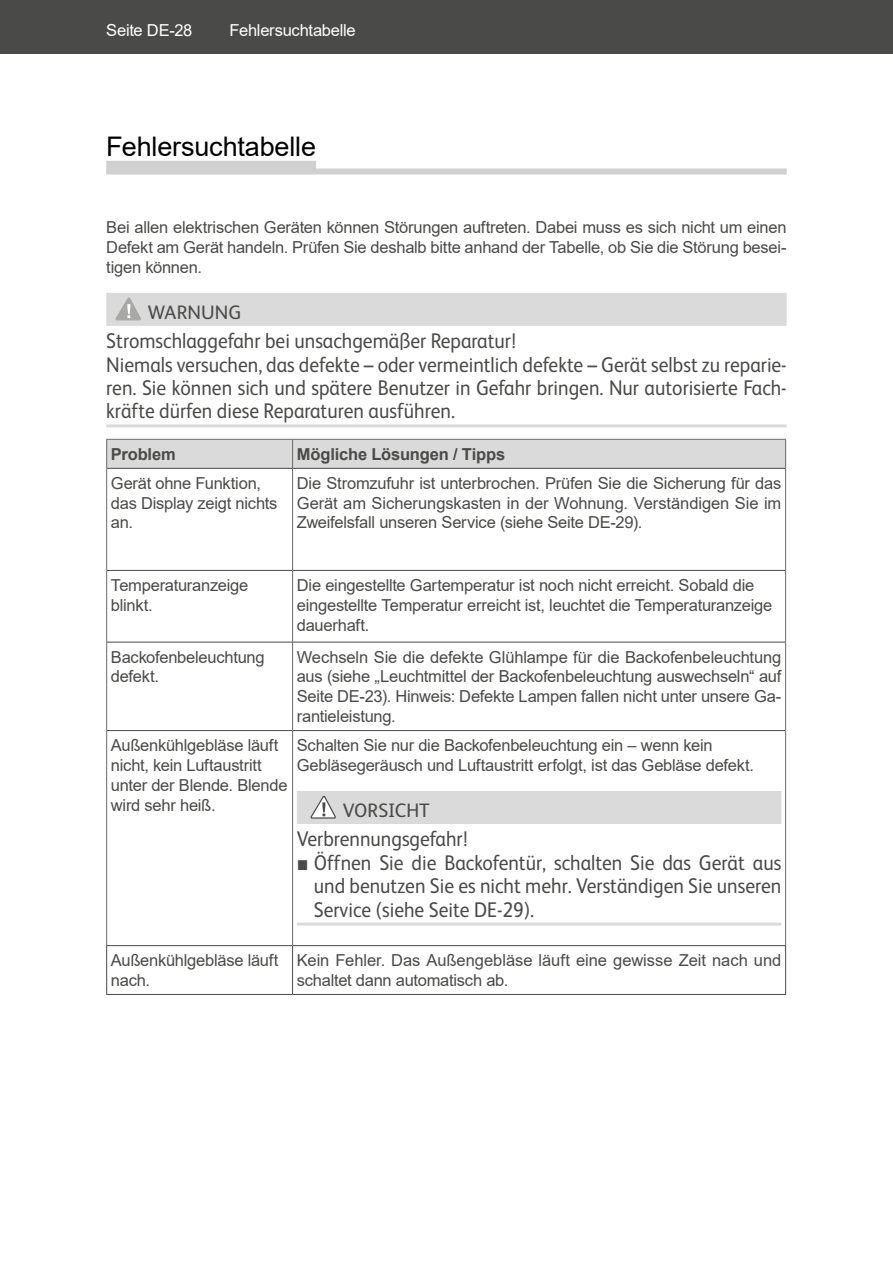
<style>
.page{position:relative;width:893px;height:1263px;background:#fff}
.page>*{position:absolute;margin:0;border:0;box-sizing:border-box;transform-origin:0 0}
.t1{font:27px "Arial";letter-spacing:-.005em;color:#000}
.t2{font:21.3px/23.4px "FS Albert";color:#4a4a49;scale:.92 1}
.t3{font:19.5px "FS Albert";letter-spacing:.005em;color:#4a4a49}
.t4{font:16.5px/19.8px "Arial";letter-spacing:-.015em;color:#4a4a49}
.t5{font:700 16.5px "Arial";letter-spacing:-.01em;color:#4a4a49}
.t6{font:16.5px "Arial";letter-spacing:-.015em;color:#fff}
.s1{font-family:"Arial"}
</style>
<div class="page">
<div style="left:0;top:0;width:893px;height:54px;background:#4a4a49"></div>
<div style="left:106px;top:161px;width:210px;height:12px;background:#d0d0d0"></div>
<div style="left:106px;top:168px;width:681px;height:6px;background:#d0d0d0"></div>
<div style="left:106px;top:293px;width:681px;height:33px;background:#dadada"></div>
<hr style="left:106px;top:424px;width:681px;height:3px;background:#dadada">
<svg style="left:116px;top:297px;width:25px;height:24px"></svg>
<svg style="left:106px;top:439px;width:680px;height:29px"></svg>
<hr style="left:106px;top:468px;width:1px;height:102px;background:#6a6a69">
<hr style="left:292px;top:469px;width:1px;height:101px;background:#6a6a69">
<hr style="left:785px;top:468px;width:1px;height:102px;background:#6a6a69">
<hr style="left:106px;top:570px;width:1px;height:72px;background:#6a6a69">
<hr style="left:292px;top:571px;width:1px;height:71px;background:#6a6a69">
<hr style="left:785px;top:570px;width:1px;height:72px;background:#6a6a69">
<hr style="left:106px;top:642px;width:1px;height:88px;background:#6a6a69">
<hr style="left:292px;top:642px;width:1px;height:88px;background:#6a6a69">
<hr style="left:785px;top:642px;width:1px;height:88px;background:#6a6a69">
<hr style="left:106px;top:730px;width:1px;height:215px;background:#6a6a69">
<hr style="left:292px;top:731px;width:1px;height:214px;background:#6a6a69">
<hr style="left:785px;top:730px;width:1px;height:215px;background:#6a6a69">
<hr style="left:107px;top:570px;width:186px;height:1px;background:#4a4a49">
<hr style="left:293px;top:570px;width:492px;height:1px;background:#4a4a49">
<hr style="left:107px;top:642px;width:186px;height:1px;background:#4a4a49">
<hr style="left:293px;top:642px;width:492px;height:1px;background:#4a4a49">
<hr style="left:107px;top:730px;width:186px;height:1px;background:#4a4a49">
<hr style="left:293px;top:730px;width:492px;height:1px;background:#4a4a49">
<hr style="left:106px;top:945px;width:187px;height:1px;background:#4a4a49">
<hr style="left:106px;top:946px;width:1px;height:48px;background:#4a4a49">
<hr style="left:293px;top:945px;width:493px;height:1px;background:#4a4a49">
<hr style="left:292px;top:946px;width:1px;height:48px;background:#4a4a49">
<hr style="left:785px;top:946px;width:1px;height:48px;background:#4a4a49">
<hr style="left:106px;top:994px;width:187px;height:1px;background:#4a4a49">
<hr style="left:293px;top:994px;width:493px;height:1px;background:#4a4a49">
<hr style="left:107px;top:468px;width:186px;height:1px;background:#4a4a49">
<hr style="left:293px;top:468px;width:492px;height:1px;background:#4a4a49">
<div style="left:297px;top:791px;width:484px;height:33px;background:#dadada"></div>
<hr style="left:297px;top:922px;width:484px;height:3px;background:#dadada">
<svg style="left:311px;top:795px;width:25px;height:24px"></svg>
<p class="t6" style="left:106px;top:19px;width:88px">Seite DE-28</p>
<p class="t6" style="left:230px;top:19px;width:128px">Fehlersuchtabelle</p>
<h1 class="t1" style="left:106px;top:128px;width:211px">Fehlersuchtabelle</h1>
<p class="t4" style="left:106px;top:217px;width:682px;text-align:justify">Bei allen elektrischen Geräten können Störungen auftreten. Dabei muss es sich nicht um einen Defekt am Gerät handeln. Prüfen Sie deshalb bitte anhand der Tabelle, ob Sie die Störung besei&shy;tigen können.</p>
<p class="t3" style="left:148px;top:300px;width:95px">WARNUNG</p>
<p class="t2" style="left:106px;top:328px;width:741px">Stromschlaggefahr bei unsachgemäßer Reparatur!<br>Niemals versuchen, das defekte – oder vermeintlich defekte – Gerät selbst zu reparie&shy;ren. Sie können sich und spätere Benutzer in Gefahr bringen. Nur autorisierte Fach&shy;kräfte dürfen diese Reparaturen ausführen.</p>
<p class="t5" style="left:111px;top:442px;width:66px">Problem</p>
<p class="t5" style="left:297px;top:442px;width:210px">Mögliche Lösungen / Tipps</p>
<p class="t4" style="left:111px;top:473px;width:168px">Gerät ohne Funktion, das Display zeigt nichts an.</p>
<p class="t4" style="left:297px;top:473px;width:486px;text-align:justify">Die Stromzufuhr ist unterbrochen. Prüfen Sie die Sicherung für das Gerät am Sicherungskasten in der Wohnung. Verständigen Sie im Zweifelsfall unseren Service (siehe Seite DE-29).</p>
<p class="t4" style="left:111px;top:575px;width:139px">Temperaturanzeige blinkt.</p>
<p class="t4" style="left:297px;top:575px;width:477px">Die eingestellte Gartemperatur ist noch nicht erreicht. Sobald die eingestellte Temperatur erreicht ist, leuchtet die Temperaturanzeige dauerhaft.</p>
<p class="t4" style="left:111px;top:647px;width:155px">Backofenbeleuchtung defekt.</p>
<p class="t4" style="left:297px;top:647px;width:486px;text-align:justify">Wechseln Sie die defekte Glühlampe für die Backofenbeleuchtung aus (siehe „Leuchtmittel der Backofenbeleuchtung auswechseln“ auf Seite DE-23). Hinweis: Defekte Lampen fallen nicht unter unsere Ga&shy;rantieleistung.</p>
<p class="t4" style="left:111px;top:735px;width:178px">Außenkühlgebläse läuft nicht, kein Luftaustritt unter der Blende. Blende wird sehr heiß.</p>
<p class="t4" style="left:297px;top:735px;width:459px">Schalten Sie nur die Backofenbeleuchtung ein – wenn kein<br>Gebläsegeräusch und Luftaustritt erfolgt, ist das Gebläse defekt.</p>
<p class="t3" style="left:343px;top:798px;width:89px">VORSICHT</p>
<p class="t2" style="left:297px;top:826px;width:187px">Verbrennungsgefahr!</p>
<p class="t2" style="left:314px;top:850px;width:510px;text-align:justify;text-indent:-17px"><span class="s1">■</span> Öffnen Sie die Backofentür, schalten Sie das Gerät aus und benutzen Sie es nicht mehr. Verständigen Sie unseren Service (siehe Seite DE-29).</p>
<p class="t4" style="left:111px;top:950px;width:169px">Außenkühlgebläse läuft nach.</p>
<p class="t4" style="left:297px;top:950px;width:486px">Kein Fehler. Das Außengebläse läuft eine gewisse Zeit nach und schaltet dann automatisch ab.</p>
</div>
